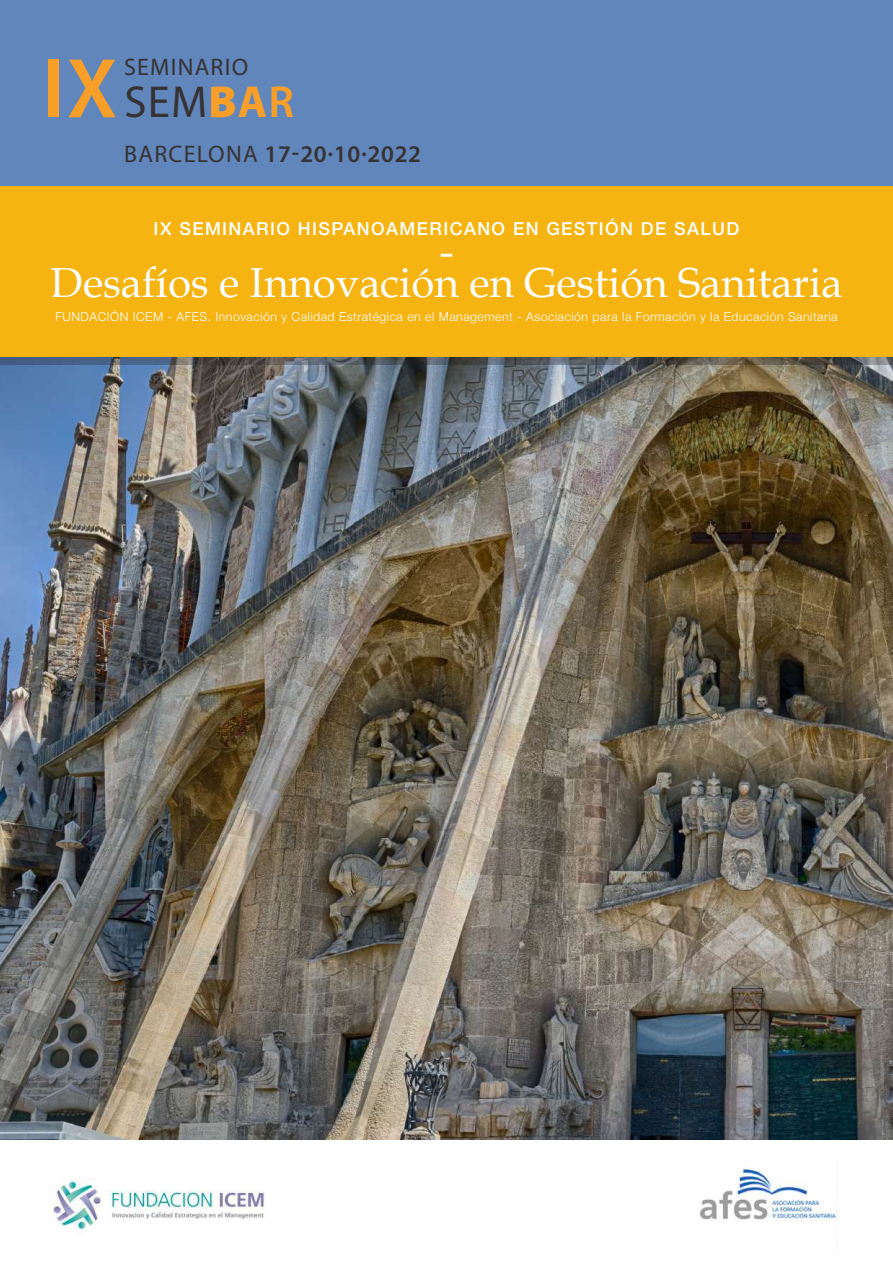
<style>
.page{position:relative;width:893px;height:1263px;background:#fff}
.page>*{position:absolute;margin:0;border:0;box-sizing:border-box;transform-origin:0 0}
.t1{font:600 85.5px "Myriad Pro";color:#f89f29}
.t2{font:45px "Myriad Pro";color:#363334}
.t3{font:42px "Book Antiqua";color:#fff}
.t4{font:600 24px "Myriad Pro";letter-spacing:.03em;color:#363334}
.t5{font:24px "Myriad Pro";letter-spacing:.05em;color:#363334}
.t6{font:500 18px "Helvetica Neue LT Std";letter-spacing:.08em;color:#fff}
.t7{font:300 12.3px "Helvetica Neue";letter-spacing:.04em;color:#fff}
.s1{font-weight:900;color:#f89f29}
.s2{font-weight:700;color:#f89f29}
.s3{font-weight:600;color:#f89f29}
.s4{font-weight:400}
</style>
<div class="page">
<div style="left:0;top:0;width:893px;height:186px;background:#6186bb"></div>
<img style="left:0;top:365px;width:893px;height:775px">
<div style="left:0;top:194px;width:893px;height:171px;background:#231f20;opacity:.3"></div>
<div style="left:0;top:186px;width:893px;height:170px;background:#f6b412"></div>
<img style="left:52px;top:1179px;width:214px;height:51px">
<img style="left:699px;top:1167px;width:139px;height:54px">
<svg style="left:441px;top:254px;width:11px;height:3px"></svg>
<h1 class="t1" style="left:42px;top:34px;width:77px">IX</h1>
<h3 class="t5" style="left:124px;top:52px;width:125px">SEMINARIO</h3>
<h2 class="t2" style="left:124px;top:74px;width:171px">SEM<span class="s1">B</span><span class="s2">A</span><span class="s3">R</span></h2>
<h3 class="t4" style="left:124px;top:139px;width:298px"><span class="s4">BARCELONA</span> 17-20.10.2022</h3>
<h3 class="t6" style="left:154px;top:218px;width:587px">IX SEMINARIO HISPANOAMERICANO EN GESTIÓN DE SALUD</h3>
<h3 class="t3" style="left:51px;top:256px;width:793px">Desafíos e Innovación en Gestión Sanitaria</h3>
<p class="t7" style="left:55px;top:306px;width:783px">FUNDACIÓN ICEM - AFES. Innovación y Calidad Estratégica en el Management - Asociación para la Formación y la Educación Sanitaria</p>
</div>
